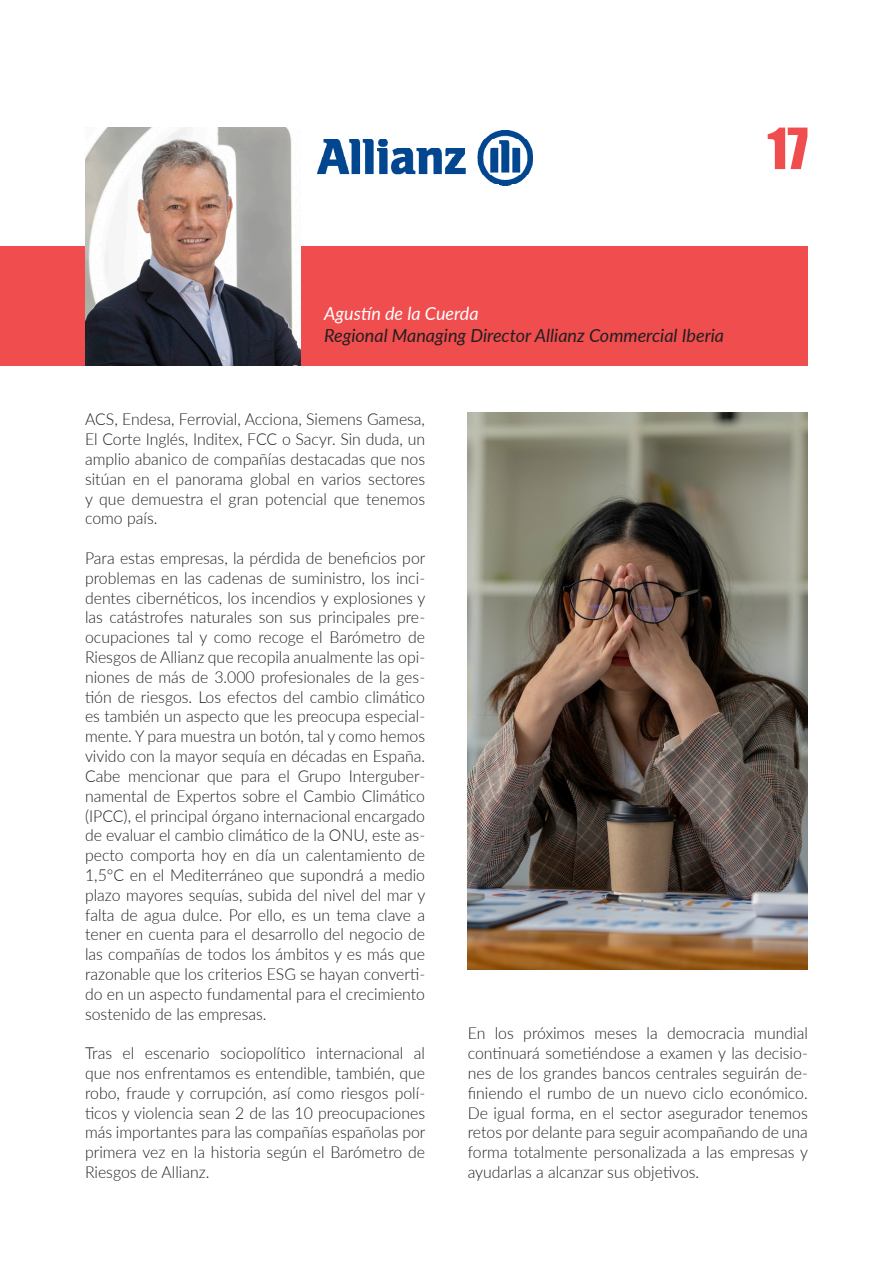
<style>
.page{position:relative;width:893px;height:1263px;background:#fff}
.page>*{position:absolute;margin:0;border:0;box-sizing:border-box;transform-origin:0 0}
.t1{font:52.5px "Impact";color:#ef4d4e}
.t2{font:italic 18px "Lato";color:#231f20}
.t3{font:italic 18px "Lato";color:#fff}
.t4{font:300 16.5px/19.8px "Lato";color:#231f20;text-align:justify;scale:.96 1}
</style>
<div class="page">
<img style="left:318px;top:130px;width:215px;height:56px">
<div style="left:0;top:246px;width:808px;height:120px;background:#ef4d4e"></div>
<img style="left:468px;top:412px;width:340px;height:557px">
<img style="left:86px;top:128px;width:214px;height:238px">
<h1 class="t1" style="left:767px;top:123px;width:42px">17</h1>
<p class="t3" style="left:324px;top:301px;width:156px">Agustín de la Cuerda</p>
<p class="t2" style="left:324px;top:322px;width:401px">Regional Managing Director Allianz Commercial Iberia</p>
<p class="t4" style="left:85px;top:409px;width:356px">ACS, Endesa, Ferrovial, Acciona, Siemens Gamesa, El Corte Inglés, Inditex, FCC o Sacyr. Sin duda, un amplio abanico de compañías destacadas que nos sitúan en el panorama global en varios sectores y que demuestra el gran potencial que tenemos como país.</p>
<p class="t4" style="left:85px;top:548px;width:356px">Para estas empresas, la pérdida de beneficios por problemas en las cadenas de suministro, los inci&shy;dentes cibernéticos, los incendios y explosiones y las catástrofes naturales son sus principales pre&shy;ocupaciones tal y como recoge el Barómetro de Riesgos de Allianz que recopila anualmente las opi&shy;niones de más de 3.000 profesionales de la ges&shy;tión de riesgos. Los efectos del cambio climático es también un aspecto que les preocupa especial&shy;mente. Y para muestra un botón, tal y como hemos vivido con la mayor sequía en décadas en España.<br>Cabe mencionar que para el Grupo Interguber&shy;namental de Expertos sobre el Cambio Climático (IPCC), el principal órgano internacional encargado de evaluar el cambio climático de la ONU, este as&shy;pecto comporta hoy en día un calentamiento de 1,5°C en el Mediterráneo que supondrá a medio plazo mayores sequías, subida del nivel del mar y falta de agua dulce. Por ello, es un tema clave a tener en cuenta para el desarrollo del negocio de las compañías de todos los ámbitos y es más que razonable que los criterios ESG se hayan converti&shy;do en un aspecto fundamental para el crecimiento sostenido de las empresas.</p>
<p class="t4" style="left:85px;top:1043px;width:356px">Tras el escenario sociopolítico internacional al que nos enfrentamos es entendible, también, que robo, fraude y corrupción, así como riesgos polí&shy;ticos y violencia sean 2 de las 10 preocupaciones más importantes para las compañías españolas por primera vez en la historia según el Barómetro de Riesgos de Allianz.</p>
<p class="t4" style="left:468px;top:1023px;width:356px">En los próximos meses la democracia mundial continuará sometiéndose a examen y las decisio&shy;nes de los grandes bancos centrales seguirán de&shy;finiendo el rumbo de un nuevo ciclo económico.<br>De igual forma, en el sector asegurador tenemos retos por delante para seguir acompañando de una forma totalmente personalizada a las empresas y ayudarlas a alcanzar sus objetivos.</p>
</div>
